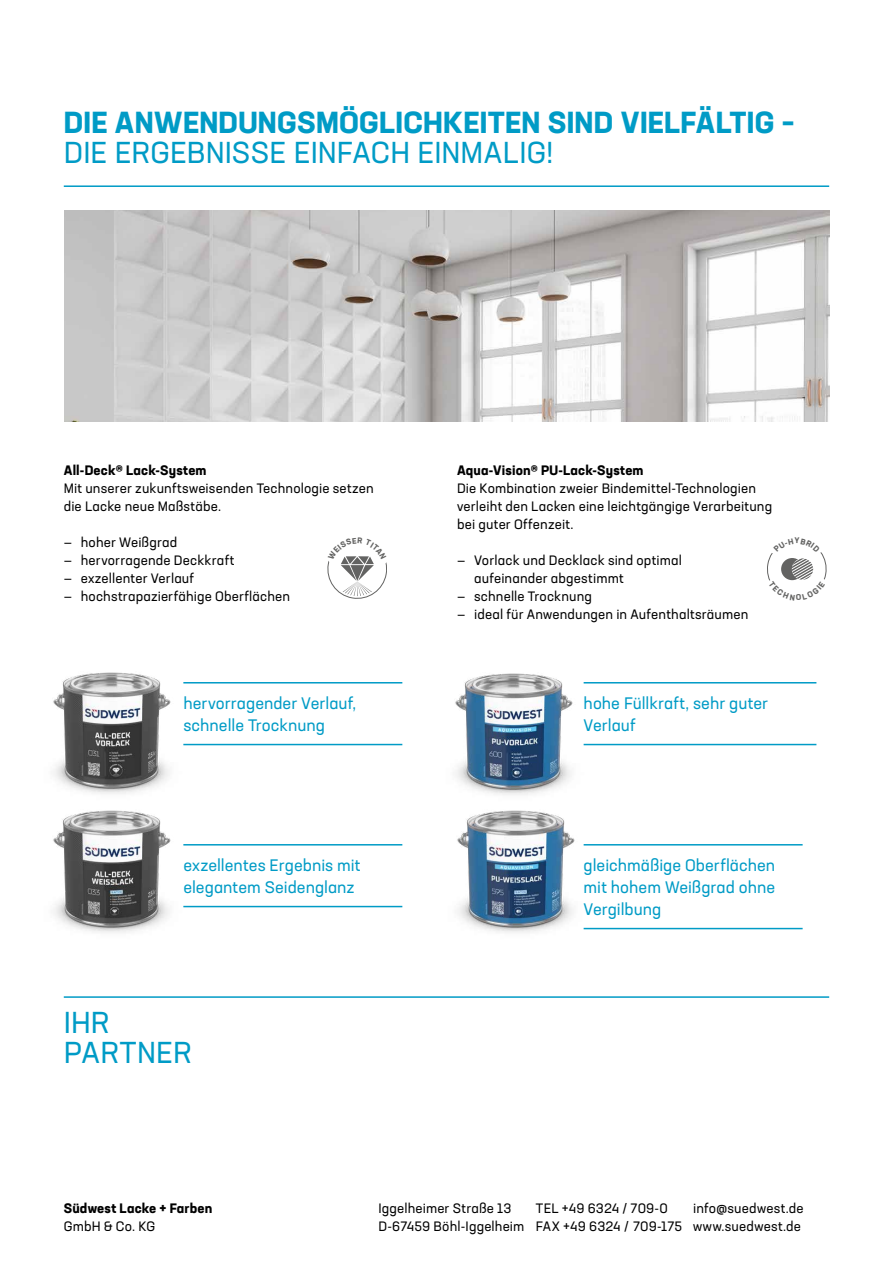
<style>
.page{position:relative;width:893px;height:1263px;background:#fff}
.page>*{position:absolute;margin:0;border:0;box-sizing:border-box;transform-origin:0 0}
.t1{font:700 30px "Neusa Next Std";letter-spacing:.01em;color:#009bc6}
.t2{font:30px/30px "Neusa Next Std";color:#009bc6}
.t3{font:16.5px/22px "Neusa Next Std";color:#009bc6}
.t4{font:13.5px/18px "Neusa Next Std";letter-spacing:.01em;color:#000}
.t5{font:700 13.5px "Neusa Next Std";letter-spacing:.01em;color:#000}
</style>
<div class="page">
<img style="left:53px;top:810px;width:118px;height:123px">
<img style="left:53px;top:672px;width:118px;height:122px">
<img style="left:455px;top:673px;width:130px;height:122px">
<img style="left:457px;top:810px;width:130px;height:123px">
<hr style="left:64px;top:185px;width:765px;height:2px;background:#009bc6">
<hr style="left:64px;top:996px;width:765px;height:2px;background:#009bc6">
<img style="left:64px;top:210px;width:765px;height:211px">
<hr style="left:183px;top:682px;width:219px;height:1px;background:#009bc6">
<hr style="left:183px;top:744px;width:219px;height:1px;background:#009bc6">
<hr style="left:183px;top:844px;width:219px;height:1px;background:#009bc6">
<hr style="left:183px;top:906px;width:219px;height:1px;background:#009bc6">
<hr style="left:584px;top:682px;width:232px;height:1px;background:#009bc6">
<hr style="left:584px;top:744px;width:232px;height:1px;background:#009bc6">
<hr style="left:584px;top:844px;width:219px;height:1px;background:#009bc6">
<hr style="left:584px;top:928px;width:219px;height:1px;background:#009bc6">
<svg style="left:328px;top:556px;width:59px;height:43px"></svg>
<svg style="left:767px;top:552px;width:59px;height:29px"></svg>
<h1 class="t1" style="left:64px;top:103px;width:732px">DIE ANWENDUNGSMÖGLICHKEITEN SIND VIELFÄLTIG –</h1>
<h1 class="t2" style="left:64px;top:137px;width:491px">DIE ERGEBNISSE EINFACH EINMALIG!</h1>
<p class="t5" style="left:64px;top:461px;width:144px">All-Deck® Lack-System</p>
<p class="t4" style="left:64px;top:479px;width:311px">Mit unserer zukunftsweisenden Technologie setzen die Lacke neue Maßstäbe.</p>
<p class="t4" style="left:64px;top:533px;width:115px">— hoher Weißgrad</p>
<p class="t4" style="left:64px;top:551px;width:172px">— hervorragende Deckkraft</p>
<p class="t4" style="left:64px;top:569px;width:132px">— exzellenter Verlauf</p>
<p class="t4" style="left:64px;top:587px;width:228px">— hochstrapazierfähige Oberflächen</p>
<p class="t3" style="left:183px;top:692px;width:174px">hervorragender Verlauf, schnelle Trocknung</p>
<p class="t3" style="left:183px;top:854px;width:179px">exzellentes Ergebnis mit elegantem Seidenglanz</p>
<h1 class="t2" style="left:64px;top:1007px;width:129px">IHR<br>PARTNER</h1>
<p class="t5" style="left:457px;top:461px;width:188px">Aqua-Vision® PU-Lack-System</p>
<p class="t4" style="left:457px;top:479px;width:317px">Die Kombination zweier Bindemittel-Technologien verleiht den Lacken eine leichtgängige Verarbeitung bei guter Offenzeit.</p>
<p class="t4" style="left:474px;top:551px;width:209px;text-indent:-17px">— Vorlack und Decklack sind optimal aufeinander abgestimmt</p>
<p class="t4" style="left:457px;top:587px;width:136px">— schnelle Trocknung</p>
<p class="t4" style="left:457px;top:605px;width:293px">— ideal für Anwendungen in Aufenthaltsräumen</p>
<p class="t3" style="left:584px;top:692px;width:186px">hohe Füllkraft, sehr guter<br>Verlauf</p>
<p class="t3" style="left:584px;top:854px;width:193px;text-align:justify">gleichmäßige Oberflächen mit hohem Weißgrad ohne Vergilbung</p>
<p class="t5" style="left:64px;top:1199px;width:150px">Südwest Lacke + Farben</p>
<p class="t4" style="left:64px;top:1217px;width:93px">GmbH &amp; Co. KG</p>
<p class="t4" style="left:378px;top:1199px;width:147px">Iggelheimer Straße 13<br>D-67459 Böhl-Iggelheim</p>
<p class="t4" style="left:536px;top:1199px;width:148px">TEL +49 6324 / 709-0<br>FAX +49 6324 / 709-175</p>
<p class="t4" style="left:693px;top:1199px;width:112px">info@suedwest.de www.suedwest.de</p>
</div>
